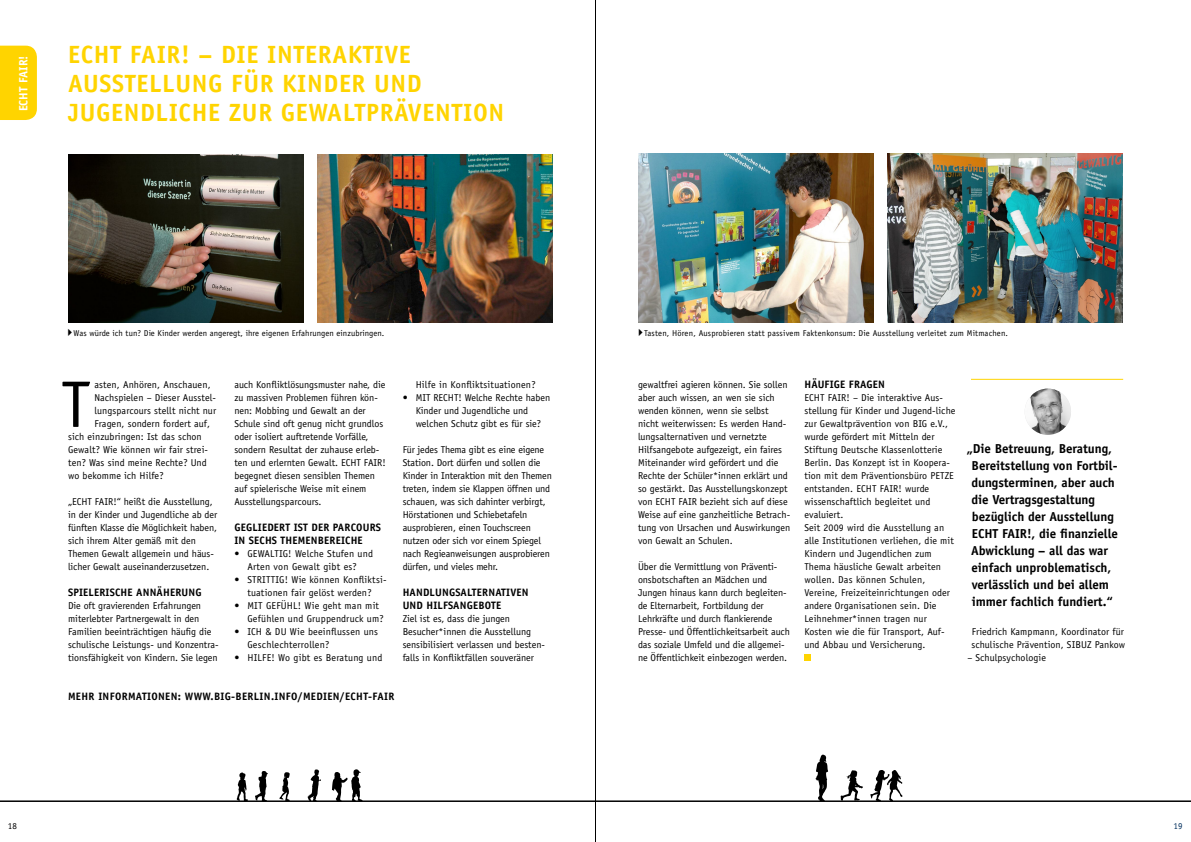
<style>
.page{position:relative;width:1191px;height:842px;background:#fff}
.page>*{position:absolute;margin:0;border:0;box-sizing:border-box;transform-origin:0 0}
.t1{font:66px "Officina Sans Std";color:#000}
.t2{font:700 25px "Officina Sans Std";letter-spacing:.025em;color:#ffd400}
.t3{font:700 13px/17px "Officina Sans Std";letter-spacing:-.005em;color:#000}
.t4{font:700 12px "Officina Sans Std";color:#fff}
.t5{font:700 10.8px "Officina Sans Std";letter-spacing:.015em;color:#000}
.t6{font:10px/13px "Officina Sans Std";color:#000}
.t7{font:10px/13px "Officina Sans Std";letter-spacing:.02em;color:#000;text-align:center}
.t8{font:9px "Officina Sans Std";color:#002f5d}
.t9{font:9px "Officina Sans Std";color:#000}
.t10{font:8.5px "Officina Sans Std";letter-spacing:.02em;color:#000}
</style>
<div class="page">
<hr style="left:595px;top:0;width:1px;height:842px;background:#000">
<img style="left:317px;top:154px;width:236px;height:169px">
<img style="left:638px;top:154px;width:235px;height:169px">
<img style="left:68px;top:154px;width:235px;height:169px">
<hr style="left:0;top:800px;width:1191px;height:2px;background:#000">
<img style="left:887px;top:154px;width:236px;height:169px">
<svg style="left:332px;top:769px;width:30px;height:32px"></svg>
<svg style="left:307px;top:769px;width:14px;height:32px"></svg>
<svg style="left:279px;top:772px;width:11px;height:29px"></svg>
<svg style="left:255px;top:771px;width:13px;height:30px"></svg>
<svg style="left:237px;top:772px;width:11px;height:29px"></svg>
<div style="left:804px;top:654px;width:7px;height:7px;background:#ffd400"></div>
<div style="left:0;top:46px;width:37px;height:74px;background:#ffd400"></div>
<hr style="left:971px;top:379px;width:152px;height:1px;background:#ffd400">
<img style="left:1024px;top:389px;width:47px;height:46px;border-radius:23px">
<svg style="left:815px;top:755px;width:13px;height:46px"></svg>
<svg style="left:840px;top:770px;width:23px;height:31px"></svg>
<svg style="left:870px;top:770px;width:32px;height:31px"></svg>
<p class="t4" style="left:16px;top:111px;width:57px;rotate:-90deg">ECHT FAIR!</p>
<h2 class="t2" style="left:68px;top:39px;width:213px">ECHT FAIR! – DIE INTERAKTI</h2>
<h2 class="t2" style="left:384px;top:39px;width:25px">VE</h2>
<h2 class="t2" style="left:68px;top:68px;width:30px">AUSSTELLUNG</h2>
<h2 class="t2" style="left:231px;top:68px;width:81px">FÜR KINDER</h2>
<h2 class="t2" style="left:374px;top:68px;width:16px">UND</h2>
<h2 class="t2" style="left:68px;top:97px;width:27px">JUGENDLI</h2>
<h2 class="t2" style="left:179px;top:97px;width:66px">CHE ZUR</h2>
<h2 class="t2" style="left:281px;top:97px;width:61px">GEWALTPR</h2>
<h2 class="t2" style="left:394px;top:97px;width:41px">ÄVENTI</h2>
<h2 class="t2" style="left:473px;top:97px;width:29px">ON</h2>
<p class="t10" style="left:74px;top:328px;width:312px">Was würde ich tun? Die Kinder werden angeregt, ihre eigenen Erfahrungen einzubringen.</p>
<p class="t10" style="left:644px;top:328px;width:365px">Tasten, H ören, Ausprobieren statt passivem Faktenkonsum: Die Ausstellung verleitet zum Mitmachen.</p>
<p class="t6" style="left:94px;top:378px;width:118px">asten, Anhören, Anschauen,</p>
<p class="t6" style="left:94px;top:391px;width:123px">Nachspielen – Dieser Ausstel-</p>
<p class="t6" style="left:94px;top:404px;width:123px">lungsparcours stellt nicht nur</p>
<p class="t6" style="left:94px;top:417px;width:117px">Fragen, sondern fordert auf,</p>
<p class="t6" style="left:68px;top:430px;width:135px">sich einzubringen: Ist das schon</p>
<p class="t6" style="left:68px;top:443px;width:142px">Gewalt? Wie können wir fair strei-</p>
<p class="t6" style="left:68px;top:456px;width:140px">ten? Was sind meine Rechte? Und</p>
<p class="t6" style="left:68px;top:469px;width:97px">wo bekomme ich Hilfe?</p>
<p class="t6" style="left:68px;top:495px;width:10px">„ECHT</p>
<p class="t6" style="left:95px;top:495px;width:6px">FAIR</p>
<h1 class="t1" style="left:61px;top:366px;width:29px">T</h1>
<p class="t6" style="left:68px;top:495px;width:151px;text-indent:45px">!“ heißt die Ausstellung, in der Kinder und Jugendliche ab der fünften Klasse die Möglichkeit haben, sich ihrem Alter gemäß mit den Themen Gewalt allgemein und häus&shy;licher Gewalt auseinanderzusetzen.</p>
<p class="t5" style="left:68px;top:585px;width:12px">SPIELERIS</p>
<p class="t5" style="left:115px;top:585px;width:56px">CHE ANNÄHERUNG</p>
<p class="t6" style="left:68px;top:599px;width:152px">Die oft gravierenden Erfahrungen miterlebter Partnergewalt in den Familien beeinträchtigen häufig die schulische Leistungs- und Konzentra&shy;tionsfähigkeit von Kindern. Sie legen</p>
<p class="t6" style="left:234px;top:378px;width:153px">auch Konfliktlösungsmuster nahe, die zu massiven Problemen führen kön&shy;nen: Mobbing und Gewalt an der Schule sind oft genug nicht grundlos oder isoliert auftretende Vorfälle, sondern Resultat der zuhause erleb&shy;ten und erlernten Gewalt. ECHT</p>
<p class="t6" style="left:364px;top:456px;width:6px">FAIR</p>
<p class="t6" style="left:382px;top:456px;width:5px">!</p>
<p class="t6" style="left:234px;top:469px;width:142px">begegnet diesen sensiblen Themen auf spielerische Weise mit einem<br>Ausstellungsparcours.</p>
<p class="t5" style="left:234px;top:520px;width:13px">GEGLIEDERT</p>
<p class="t5" style="left:294px;top:520px;width:25px">IST DER</p>
<p class="t5" style="left:333px;top:520px;width:37px">PARCOURS</p>
<p class="t5" style="left:234px;top:533px;width:58px">IN SECHS THEMENBEREI</p>
<p class="t5" style="left:345px;top:533px;width:12px">CHE</p>
<p class="t7" style="left:234px;top:547px;width:140px">• GEWALTIG! Welche Stufen und<br>Arten von Gewalt gibt es?</p>
<p class="t7" style="left:234px;top:573px;width:154px">• STRITTIG! Wie können Konfliktsi&shy;tuationen fair gelöst werden?</p>
<p class="t7" style="left:247px;top:599px;width:138px;text-align:left;text-indent:-13px">• MIT GEFÜHL! Wie geht man mit<br>Gefühlen und Gruppendruck um?</p>
<p class="t7" style="left:247px;top:625px;width:132px;text-align:left;text-indent:-13px">• ICH &amp; DU Wie beeinflussen uns<br>Geschlechterrollen?</p>
<p class="t7" style="left:234px;top:651px;width:149px">• HILFE! Wo gibt es Beratung und</p>
<p class="t6" style="left:416px;top:378px;width:121px">H ilfe in Konfliktsituationen?</p>
<p class="t6" style="left:416px;top:391px;width:136px;text-indent:-13px">• MIT RECHT! Welche Rechte haben<br>Kinder und Jugendliche und welchen Schutz gibt es für sie?</p>
<p class="t6" style="left:403px;top:443px;width:151px">Für jedes Thema gibt es eine eigene Station. Dort dürfen und sollen die Kinder in Interaktion mit den Themen treten, indem sie Klappen öffnen und schauen, was sich dahinter verbirgt, H örstationen und Schiebetafeln ausprobieren, einen Touchscreen nutzen oder sich vor einem Spiegel nach Regieanweisungen ausprobieren dürfen, und vieles mehr.</p>
<p class="t5" style="left:403px;top:585px;width:14px">HANDLUNGSALTERNATI</p>
<p class="t5" style="left:510px;top:585px;width:13px">VEN</p>
<p class="t5" style="left:403px;top:598px;width:8px">UND</p>
<p class="t5" style="left:426px;top:598px;width:29px">HILFSANGEB</p>
<p class="t5" style="left:485px;top:598px;width:13px">OTE</p>
<p class="t6" style="left:403px;top:612px;width:144px">Ziel ist es, dass die jungen Besucher*innen die Ausstellung sensibilisiert verlassen und besten&shy;falls in Konfliktfällen souveräner</p>
<p class="t5" style="left:68px;top:689px;width:15px">MEHR</p>
<p class="t5" style="left:98px;top:689px;width:31px">IN FORMATI</p>
<p class="t5" style="left:151px;top:689px;width:14px">ONEN</p>
<p class="t5" style="left:178px;top:689px;width:65px">: WWW.BIG-BERLIN</p>
<p class="t5" style="left:271px;top:689px;width:39px">.IN FO/MEDIEN</p>
<p class="t5" style="left:340px;top:689px;width:45px">/ECHT-FAIR</p>
<p class="t6" style="left:638px;top:378px;width:151px">gewaltfrei agieren können. Sie sollen aber auch wissen, an wen sie sich wenden können, wenn sie selbst nicht weiterwissen: Es werden H and&shy;lungsalternativen und vernetzte<br>H ilfsangebote aufgezeigt, ein faires Miteinander wird gefördert und die Rechte der Schüler*innen erklärt und so gestärkt. Das Ausstellungskonzept von ECHT</p>
<p class="t6" style="left:638px;top:495px;width:154px;text-indent:62px">bezieht sich auf diese<br>Weise auf eine ganzheitliche Betrach&shy;tung von U rsachen und Auswirkungen von Gewalt an Schulen.</p>
<p class="t6" style="left:638px;top:560px;width:153px">Über die Vermittlung von Präventi&shy;onsbotschaften an Mädchen und Jungen hinaus kann durch begleiten&shy;de Elternarbeit, Fortbildung der Lehrkräfte und durch flankierende Presse- und Öffentlichkeitsarbeit auch das soziale Umfeld und die allgemei&shy;ne Öffentlichkeit einbezogen werden.</p>
<p class="t6" style="left:678px;top:495px;width:6px">FAIR</p>
<p class="t5" style="left:804px;top:377px;width:32px">HÄUFIGE</p>
<p class="t5" style="left:849px;top:377px;width:7px">FRAGEN</p>
<p class="t6" style="left:804px;top:391px;width:6px">ECHT</p>
<p class="t6" style="left:827px;top:391px;width:6px">FAIR</p>
<p class="t6" style="left:804px;top:391px;width:152px;text-indent:42px">! – Die interaktive Aus&shy;stellung für Kinder und Jugend-liche zur Gewaltprävention von BIG e.V., wurde gefördert mit Mitteln der<br>Stiftung Deutsche Klassenlotterie<br>Berlin. Das Konzept ist in Koopera&shy;tion mit dem Präventionsbüro PETZE entstanden. ECHT</p>
<p class="t6" style="left:804px;top:482px;width:151px;text-indent:94px">! wurde wissenschaftlich begleitet und evaluiert.<br>Seit 2009 wird die Ausstellung an alle Institutionen verliehen, die mit<br>Kindern und Jugendlichen zum<br>Thema häusliche Gewalt arbeiten wollen. Das können Schulen,<br>Vereine, Freizeiteinrichtungen oder andere Organisationen sein. Die<br>Leihnehmer*innen tragen nur<br>Kosten wie die für Transport, Auf&shy;und Abbau und Versicherung.</p>
<p class="t6" style="left:879px;top:482px;width:6px">FAIR</p>
<p class="t3" style="left:971px;top:440px;width:148px;text-indent:-5px">„DIE BETREUUNG, BERATUNG,<br>BEREITSTELLUNG VON FORTBIL-<br>DUNGSTERMINEN, ABER AUCH<br>DIE VERTRAGSGESTALTUNG<br>BEZÜGLICH DER AUSSTELLUNG<br>ECHT FAIR!, DIE FINANZIELLE<br>ABWICKLUNG – ALL DAS WAR<br>EINFACH UNPROBLEMATISCH,<br>VERLÄSSLICH UND BEI ALLEM<br>IMMER FACHLICH FUNDIERT.“</p>
<p class="t6" style="left:971px;top:625px;width:154px">Friedrich Kampmann, Koordinator für schulische Prävention, SIBUZ</p>
<p class="t6" style="left:1094px;top:638px;width:32px">Pankow</p>
<p class="t6" style="left:967px;top:651px;width:80px">– Schulpsychologie</p>
<p class="t9" style="left:8px;top:821px;width:10px">18</p>
<p class="t8" style="left:1173px;top:821px;width:10px">19</p>
</div>
